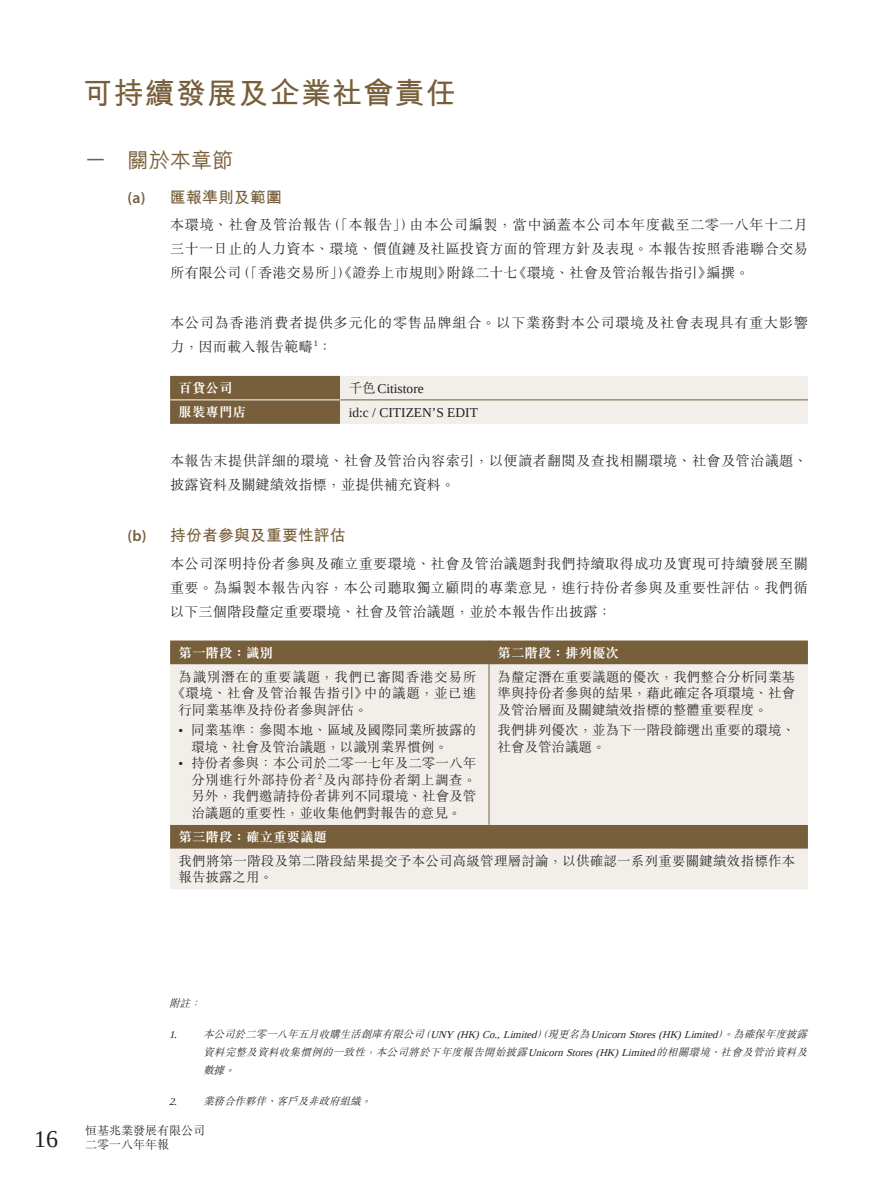
<style>
.page{position:relative;width:893px;height:1191px;background:#fff}
.page>*{position:absolute;margin:0;border:0;box-sizing:border-box;transform-origin:0 0}
.t1{font:700 30px "M Hei HK";letter-spacing:.04em;color:#785f3b}
.t2{font:24px "Liberation Serif";color:#231f20}
.t3{font:500 21px "M Hei HK";letter-spacing:.01em;color:#785f3b}
.t4{font:700 15.75px "M Hei HK";letter-spacing:.015em;color:#785f3b}
.t5{font:300 14.25px/24px "M Sung HK";letter-spacing:.02em;color:#231f20;text-align:justify}
.t6{font:300 14.25px/24px "M Sung HK";letter-spacing:.045em;color:#231f20}
.t7{font:300 13.5px/16.5px "M Sung HK";letter-spacing:.005em;color:#231f20}
.t8{font:300 13.5px "M Sung HK";letter-spacing:.055em;color:#231f20}
.t9{font:700 13.5px "M Sung HK";color:#fff}
.t10{font:13.5px "Liberation Serif";color:#231f20}
.t11{font:300 12px/14.2px "M Sung HK";color:#231f20}
.t12{font:italic 300 10.5px/18px "M Sung HK";color:#231f20}
.t13{font:italic 10.5px "Liberation Serif";color:#231f20}
.s1{font-family:"Myriad Pro";font-weight:600}
.s2{font-family:"M Sung HK";font-weight:300}
.s3{font-family:"Liberation Serif";font-weight:400}
</style>
<div class="page">
<svg style="left:170px;top:376px;width:638px;height:48px;background:#d1c7ba"></svg>
<hr style="left:170px;top:399px;width:170px;height:1px;background:#fff">
<hr style="left:340px;top:399px;width:468px;height:1px;background:#785f3b">
<div style="left:170px;top:640px;width:638px;height:24px;background:#785f3b"></div>
<svg style="left:170px;top:664px;width:638px;height:225px;background:#e5ded6"></svg>
<svg style="left:489px;top:640px;width:1px;height:24px"></svg>
<hr style="left:489px;top:664px;width:1px;height:160px;background:#785f3b">
<h1 class="t1" style="left:83px;top:71px;width:375px">可持續發展及企業社會責任</h1>
<h3 class="t3" style="left:85px;top:145px;width:150px">一 關於本章節</h3>
<p class="t4" style="left:128px;top:186px;width:156px"><span class="s1">(a)</span> 匯報準則及範圍</p>
<p class="t5" style="left:170px;top:212px;width:639px">本環境、社會及管治報告（「本報告」）由本公司編製，當中涵蓋本公司本年度截至二零一八年十二月三十一日止的人力資本、環境、價值鏈及社區投資方面的管理方針及表現。本報告按照香港聯合交易所有限公司（「香港交易所」）《證券上市規則》附錄二十七《環境、社會及管治報告指引》編撰。</p>
<p class="t6" style="left:170px;top:310px;width:639px">本公司為香港消費者提供多元化的零售品牌組合。以下業務對本公司環境及社會表現具有重大影響力，因而載入報告範疇<sup>1</sup>：</p>
<p class="t9" style="left:179px;top:381px;width:55px">百貨公司</p>
<p class="t10" style="left:349px;top:380px;width:77px"><span class="s2">千色</span>Citistore</p>
<p class="t9" style="left:179px;top:405px;width:69px">服裝專門店</p>
<p class="t10" style="left:349px;top:404px;width:131px">id:c / CITIZEN’S EDIT</p>
<p class="t5" style="left:170px;top:448px;width:639px">本報告末提供詳細的環境、社會及管治內容索引，以便讀者翻閱及查找相關環境、社會及管治議題、披露資料及關鍵績效指標，並提供補充資料。</p>
<p class="t4" style="left:128px;top:524px;width:220px"><span class="s1">(b)</span> 持份者參與及重要性評估</p>
<p class="t5" style="left:170px;top:550px;width:639px">本公司深明持份者參與及確立重要環境、社會及管治議題對我們持續取得成功及實現可持續發展至關重要。為編製本報告內容，本公司聽取獨立顧問的專業意見，進行持份者參與及重要性評估。我們循以下三個階段釐定重要環境、社會及管治議題，並於本報告作出披露：</p>
<p class="t9" style="left:179px;top:646px;width:96px">第一階段：識別</p>
<p class="t9" style="left:497px;top:646px;width:123px">第二階段：排列優次</p>
<p class="t8" style="left:179px;top:667px;width:299px">為識別潛在的重要議題，我們已審閱香港交易所</p>
<p class="t8" style="left:172px;top:683px;width:306px">《環境、社會及管治報告指引》中的議題，並已進</p>
<p class="t7" style="left:179px;top:700px;width:190px">行同業基準及持份者參與評估。</p>
<p class="t7" style="left:191px;top:721px;width:286px;text-indent:-13px"><span class="s3">•</span> 同業基準：參閱本地、區域及國際同業所披露的環境、社會及管治議題，以識別業界慣例。</p>
<p class="t7" style="left:191px;top:754px;width:286px;text-align:justify;text-indent:-13px"><span class="s3">•</span> 持份者參與：本公司於二零一七年及二零一八年分別進行外部持份者<sup>2</sup>及內部持份者網上調查。另外，我們邀請持份者排列不同環境、社會及管治議題的重要性，並收集他們對報告的意見。</p>
<p class="t7" style="left:497px;top:667px;width:299px;text-align:justify">為釐定潛在重要議題的優次，我們整合分析同業基準與持份者參與的結果，藉此確定各項環境、社會及管治層面及關鍵績效指標的整體重要程度。</p>
<p class="t7" style="left:497px;top:721px;width:299px">我們排列優次，並為下一階段篩選出重要的環境、社會及管治議題。</p>
<p class="t9" style="left:179px;top:830px;width:150px">第三階段：確立重要議題</p>
<p class="t7" style="left:179px;top:852px;width:618px">我們將第一階段及第二階段結果提交予本公司高級管理層討論，以供確認一系列重要關鍵績效指標作本報告披露之用。</p>
<p class="t12" style="left:169px;top:993px;width:37px">附註：</p>
<p class="t13" style="left:169px;top:1027px;width:643px">1. <span class="s2">本公司於二零一八年五月收購生活創庫有限公司（</span>UNY (HK)Co.,Limited<span class="s2">）（現更名為</span>UnicornStores(HK)Limited<span class="s2">）。為確保年度披露</span></p>
<p class="t12" style="left:203px;top:1042px;width:609px">資料完整及資料收集慣例的一致性，本公司將於下年度報告開始披露<span class="s3">UnicornStores(HK)Limited</span>的相關環境、社會及管治資料及數據。</p>
<p class="t12" style="left:169px;top:1091px;width:207px"><span class="s3">2.</span> 業務合作夥伴、客戶及非政府組織。</p>
<h2 class="t2" style="left:34px;top:1123px;width:26px">16</h2>
<p class="t11" style="left:85px;top:1122px;width:122px">恒基兆業發展有限公司二零一八年年報</p>
</div>
